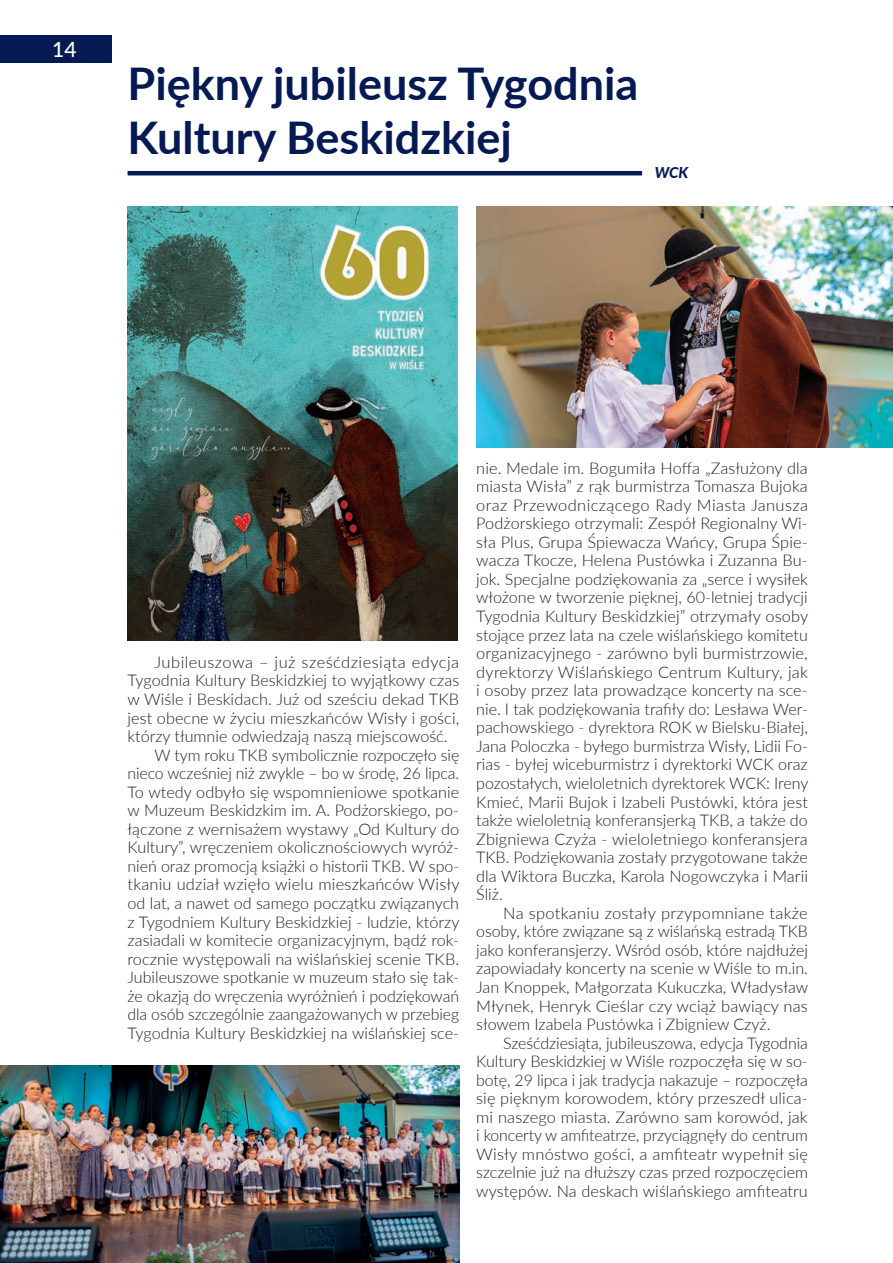
<style>
.page{position:relative;width:893px;height:1263px;background:#fff}
.page>*{position:absolute;margin:0;border:0;box-sizing:border-box;transform-origin:0 0}
.t1{font:700 45px/54px "Lato";color:#051a53}
.t2{font:500 21px "Lato";color:#fff}
.t3{font:300 16.2px/18.6px "Lato";color:#231f20;text-align:justify}
.t4{font:300 16.2px "Lato";letter-spacing:.03em;color:#231f20}
.t5{font:italic 800 15px "Lato";color:#051a53}
</style>
<div class="page">
<div style="left:0;top:36px;width:112px;height:27px;background:#051a53"></div>
<hr style="left:128px;top:171px;width:514px;height:4px;background:#051a53">
<img style="left:476px;top:207px;width:417px;height:241px">
<img style="left:0;top:1065px;width:459px;height:198px">
<img style="left:128px;top:207px;width:329px;height:433px">
<p class="t2" style="left:52px;top:34px;width:26px">14</p>
<h1 class="t1" style="left:128px;top:55px;width:512px">Piękny jubileusz Tygodnia<br>Kultury Beskidzkiej</h1>
<p class="t5" style="left:655px;top:162px;width:35px">WCK</p>
<p class="t4" style="left:155px;top:651px;width:306px">Jubileuszowa – już sześćdziesiąta edycja</p>
<p class="t3" style="left:128px;top:671px;width:333px">Tygodnia Kultury Beskidzkiej to wyjątkowy czas</p>
<p class="t3" style="left:128px;top:689px;width:333px">w Wiśle i Beskidach. Już od sześciu dekad TKB</p>
<p class="t3" style="left:128px;top:708px;width:333px">jest obecne w życiu mieszkańców Wisły i gości,</p>
<p class="t3" style="left:128px;top:726px;width:321px">którzy tłumnie odwiedzają naszą miejscowość.</p>
<p class="t3" style="left:155px;top:745px;width:306px">W tym roku TKB symbolicznie rozpoczęło się</p>
<p class="t3" style="left:128px;top:763px;width:333px">nieco wcześniej niż zwykle – bo w środę, 26 lipca.</p>
<p class="t3" style="left:128px;top:782px;width:333px">To wtedy odbyło się wspomnieniowe spotkanie</p>
<p class="t3" style="left:128px;top:800px;width:333px">w Muzeum Beskidzkim im. A. Podżorskiego, po-</p>
<p class="t3" style="left:128px;top:819px;width:333px">łączone z wernisażem wystawy „Od Kultury do</p>
<p class="t3" style="left:128px;top:838px;width:333px">Kultury”, wręczeniem okolicznościowych wyróż-</p>
<p class="t3" style="left:128px;top:856px;width:333px">nień oraz promocją książki o historii TKB. W spo-</p>
<p class="t3" style="left:128px;top:875px;width:333px">tkaniu udział wzięło wielu mieszkańców Wisły</p>
<p class="t3" style="left:128px;top:893px;width:333px">od lat, a nawet od samego początku związanych</p>
<p class="t3" style="left:128px;top:912px;width:334px">z Tygodniem Kultury Beskidzkiej - ludzie, którzy</p>
<p class="t3" style="left:128px;top:930px;width:333px">zasiadali w komitecie organizacyjnym, bądź rok-</p>
<p class="t3" style="left:128px;top:949px;width:333px">rocznie występowali na wiślańskiej scenie TKB.</p>
<p class="t3" style="left:128px;top:967px;width:333px">Jubileuszowe spotkanie w muzeum stało się tak-</p>
<p class="t3" style="left:128px;top:986px;width:333px">że okazją do wręczenia wyróżnień i podziękowań</p>
<p class="t3" style="left:128px;top:1004px;width:333px">dla osób szczególnie zaangażowanych w przebieg</p>
<p class="t3" style="left:128px;top:1023px;width:333px">Tygodnia Kultury Beskidzkiej na wiślańskiej sce-</p>
<p class="t3" style="left:476px;top:458px;width:334px">nie. Medale im. Bogumiła Hoffa „Zasłużony dla miasta Wisła” z rąk burmistrza Tomasza Bujoka oraz Przewodniczącego Rady Miasta Janusza Podżorskiego otrzymali: Zespół Regionalny Wi&shy;sła Plus, Grupa Śpiewacza Wańcy, Grupa Śpie&shy;wacza Tkocze, Helena Pustówka i Zuzanna Bu&shy;jok. Specjalne podziękowania za „serce i wysiłek włożone w tworzenie pięknej, 60-letniej tradycji Tygodnia Kultury Beskidzkiej” otrzymały osoby stojące przez lata na czele wiślańskiego komitetu organizacyjnego - zarówno byli burmistrzowie, dyrektorzy Wiślańskiego Centrum Kultury, jak i osoby przez lata prowadzące koncerty na sce&shy;nie. I tak podziękowania trafiły do: Lesława Wer&shy;pachowskiego - dyrektora ROK w Bielsku-Białej, Jana Poloczka - byłego burmistrza Wisły, Lidii Fo&shy;rias - byłej wiceburmistrz i dyrektorki WCK oraz pozostałych, wieloletnich dyrektorek WCK: Ireny Kmieć, Marii Bujok i Izabeli Pustówki, która jest także wieloletnią konferansjerką TKB, a także do Zbigniewa Czyża - wieloletniego konferansjera TKB. Podziękowania zostały przygotowane także dla Wiktora Buczka, Karola Nogowczyka i Marii Śliż.</p>
<p class="t3" style="left:476px;top:903px;width:333px;text-indent:27px">Na spotkaniu zostały przypomniane także osoby, które związane są z wiślańską estradą TKB jako konferansjerzy. Wśród osób, które najdłużej zapowiadały koncerty na scenie w Wiśle to m.in.<br>Jan Knoppek, Małgorzata Kukuczka, Władysław Młynek, Henryk Cieślar czy wciąż bawiący nas słowem Izabela Pustówka i Zbigniew Czyż.</p>
<p class="t3" style="left:476px;top:1033px;width:333px;text-indent:27px">Sześćdziesiąta, jubileuszowa, edycja Tygodnia Kultury Beskidzkiej w Wiśle rozpoczęła się w so&shy;botę, 29 lipca i jak tradycja nakazuje – rozpoczęła się pięknym korowodem, który przeszedł ulica&shy;mi naszego miasta. Zarówno sam korowód, jak i koncerty w amfiteatrze, przyciągnęły do centrum Wisły mnóstwo gości, a amfiteatr wypełnił się szczelnie już na dłuższy czas przed rozpoczęciem występów. Na deskach wiślańskiego amfiteatru</p>
</div>
